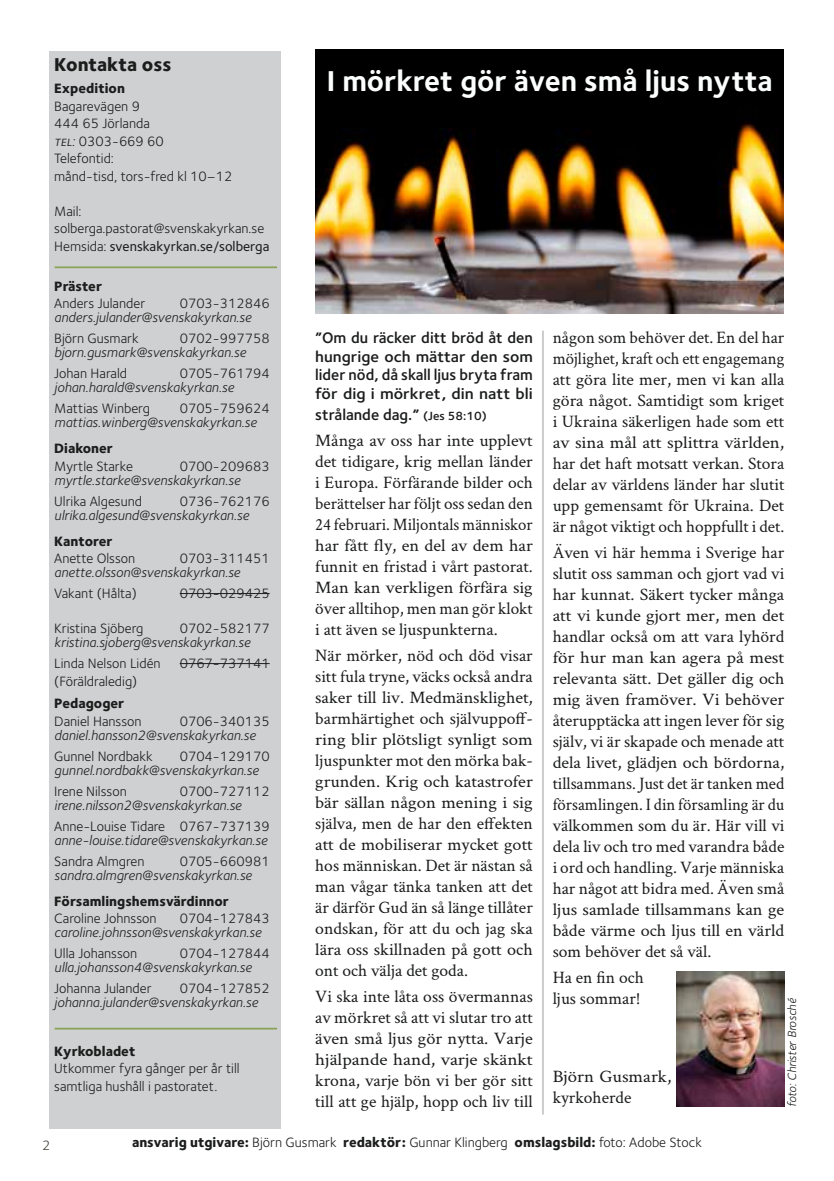
<style>
.page{position:relative;width:834px;height:1181px;background:#fff}
.page>*{position:absolute;margin:0;border:0;box-sizing:border-box;transform-origin:0 0}
.t1{font:700 29.75px "Foundry Sterling OT3";color:#fcfefe}
.t2{font:800 19.25px "Foundry Sterling OT3";color:#1b1d1c}
.t3{font:17.5px/21px "Crimson Svk";color:#1b1d1c;text-align:justify}
.t4{font:17.5px/21px "Crimson Svk";color:#1b1d1c;scale:1.07 1}
.t5{font:600 15.75px/18.9px "Foundry Sterling OT3";color:#1b1d1c;text-align:justify}
.t6{font:14px/17.5px "Foundry Sterling OT3";color:#1b1d1c}
.t7{font:italic 14px "Foundry Sterling OT3";color:#1b1d1c}
.t8{font:800 14px "Foundry Sterling OT3";color:#1b1d1c}
.t9{font:14px "Foundry Sterling OT3";color:#45433a}
.t10{font:italic 12.25px "Foundry Sterling OT3";letter-spacing:-.005em;color:#1b1d1c}
.s1{font-style:italic}
.s2{font-weight:500}
.s3{font-size:12.25px}
.s4{font-weight:800}
</style>
<div class="page">
<img style="left:315px;top:50px;width:468px;height:264px">
<div style="left:49px;top:51px;width:232px;height:1077px;background:#cfd0d1"></div>
<hr style="left:180px;top:593px;width:89px;height:1px;background:#1b1d1c">
<hr style="left:180px;top:663px;width:89px;height:1px;background:#1b1d1c">
<hr style="left:542px;top:330px;width:1px;height:784px;background:#9b9d9d">
<hr style="left:55px;top:266px;width:222px;height:2px;background:#8aa254">
<hr style="left:55px;top:1027px;width:222px;height:2px;background:#8aa254">
<img style="left:676px;top:971px;width:108px;height:135px">
<p class="t2" style="left:54px;top:48px;width:119px">Kontakta oss</p>
<p class="t8" style="left:54px;top:77px;width:72px">Expedition</p>
<p class="t6" style="left:54px;top:96px;width:180px">Bagarevägen 9<br>444 65 Jörlanda<br><span class="s1">Tel:</span> 0303-669 60<br>Telefontid:<br>månd-tisd, tors-fred kl 10–12</p>
<p class="t6" style="left:54px;top:201px;width:216px">Mail: solberga.pastorat@svenskakyrkan.se<br>Hemsida: <span class="s2">svenskakyrkan.se/solberga</span></p>
<p class="t8" style="left:54px;top:274px;width:49px">Präster</p>
<p class="t6" style="left:54px;top:294px;width:92px">Anders Julander</p>
<p class="t6" style="left:180px;top:294px;width:91px">0703-312846</p>
<p class="t7" style="left:54px;top:307px;width:198px">anders.julander@svenskakyrkan.se</p>
<p class="t6" style="left:54px;top:329px;width:86px">Björn Gusmark</p>
<p class="t6" style="left:180px;top:329px;width:91px">0702-997758</p>
<p class="t7" style="left:54px;top:342px;width:193px">bjorn.gusmark@svenskakyrkan.se</p>
<p class="t6" style="left:54px;top:364px;width:74px">Johan Harald</p>
<p class="t6" style="left:180px;top:364px;width:91px">0705-761794</p>
<p class="t7" style="left:54px;top:377px;width:180px">johan.harald@svenskakyrkan.se</p>
<p class="t6" style="left:54px;top:399px;width:97px">Mattias Winberg</p>
<p class="t6" style="left:180px;top:399px;width:91px">0705-759624</p>
<p class="t7" style="left:54px;top:412px;width:203px">mattias.winberg@svenskakyrkan.se</p>
<p class="t8" style="left:54px;top:437px;width:60px">Diakoner</p>
<p class="t6" style="left:54px;top:456px;width:80px">Myrtle Starke</p>
<p class="t6" style="left:180px;top:456px;width:91px">0700-209683</p>
<p class="t7" style="left:54px;top:470px;width:187px">myrtle.starke@svenskakyrkan.se</p>
<p class="t6" style="left:54px;top:491px;width:89px">Ulrika Algesund</p>
<p class="t6" style="left:180px;top:491px;width:91px">0736-762176</p>
<p class="t7" style="left:54px;top:505px;width:195px">ulrika.algesund@svenskakyrkan.se</p>
<p class="t8" style="left:54px;top:529px;width:60px">Kantorer</p>
<p class="t6" style="left:54px;top:549px;width:82px">Anette Olsson</p>
<p class="t6" style="left:180px;top:549px;width:91px">0703-311451</p>
<p class="t7" style="left:54px;top:562px;width:187px">anette.olsson@svenskakyrkan.se</p>
<p class="t6" style="left:54px;top:584px;width:84px">Vakant (Hålta)</p>
<p class="t6" style="left:180px;top:584px;width:91px">0703-029425</p>
<p class="t6" style="left:54px;top:619px;width:91px">Kristina Sjöberg</p>
<p class="t6" style="left:180px;top:619px;width:91px">0702-582177</p>
<p class="t7" style="left:54px;top:632px;width:197px">kristina.sjoberg@svenskakyrkan.se</p>
<p class="t6" style="left:54px;top:654px;width:108px">Linda Nelson Lidén</p>
<p class="t6" style="left:180px;top:654px;width:91px">0767-737141</p>
<p class="t6" style="left:54px;top:671px;width:85px">(Föräldraledig)</p>
<p class="t8" style="left:54px;top:692px;width:72px">Pedagoger</p>
<p class="t6" style="left:54px;top:711px;width:89px">Daniel Hansson</p>
<p class="t6" style="left:180px;top:711px;width:91px">0706-340135</p>
<p class="t7" style="left:54px;top:725px;width:202px">daniel.hansson2@svenskakyrkan.se</p>
<p class="t6" style="left:54px;top:746px;width:100px">Gunnel Nordbakk</p>
<p class="t6" style="left:180px;top:746px;width:91px">0704-129170</p>
<p class="t7" style="left:54px;top:760px;width:205px">gunnel.nordbakk@svenskakyrkan.se</p>
<p class="t6" style="left:54px;top:781px;width:74px">Irene Nilsson</p>
<p class="t6" style="left:180px;top:781px;width:91px">0700-727112</p>
<p class="t7" style="left:54px;top:795px;width:188px">irene.nilsson2@svenskakyrkan.se</p>
<p class="t6" style="left:54px;top:816px;width:217px">Anne-Louise Tidare 0767-737139</p>
<p class="t7" style="left:54px;top:830px;width:214px">anne-louise.tidare@svenskakyrkan.se</p>
<p class="t6" style="left:54px;top:851px;width:92px">Sandra Almgren</p>
<p class="t6" style="left:180px;top:851px;width:91px">0705-660981</p>
<p class="t7" style="left:54px;top:865px;width:198px">sandra.almgren@svenskakyrkan.se</p>
<p class="t8" style="left:54px;top:889px;width:176px">Församlingshemsvärdinnor</p>
<p class="t6" style="left:54px;top:909px;width:104px">Caroline Johnsson</p>
<p class="t6" style="left:180px;top:909px;width:91px">0704-127843</p>
<p class="t7" style="left:54px;top:922px;width:208px">caroline.johnsson@svenskakyrkan.se</p>
<p class="t6" style="left:54px;top:944px;width:84px">Ulla Johansson</p>
<p class="t6" style="left:180px;top:944px;width:91px">0704-127844</p>
<p class="t7" style="left:54px;top:957px;width:198px">ulla.johansson4@svenskakyrkan.se</p>
<p class="t6" style="left:54px;top:979px;width:99px">Johanna Julander</p>
<p class="t6" style="left:180px;top:979px;width:91px">0704-127852</p>
<p class="t7" style="left:54px;top:992px;width:204px">johanna.julander@svenskakyrkan.se</p>
<p class="t8" style="left:54px;top:1039px;width:83px">Kyrkobladet</p>
<p class="t6" style="left:54px;top:1059px;width:187px">Utkommer fyra gånger per år till samtliga hushåll i pastoratet.</p>
<h1 class="t1" style="left:327px;top:57px;width:447px">I mörkret gör även små ljus nytta</h1>
<p class="t5" style="left:315px;top:327px;width:219px">”Om du räcker ditt bröd åt den hungrige och mättar den som lider nöd, då skall ljus bryta fram för dig i mörkret, din natt bli</p>
<p class="t5" style="left:315px;top:404px;width:173px">strålande dag.” <span class="s3">(Jes 58:10)</span></p>
<p class="t3" style="left:315px;top:429px;width:219px">Många av oss har inte upplevt det tidigare, krig mellan länder i Europa. Förfärande bilder och berättelser har följt oss sedan den 24 februari. Miljontals människor har fått fly, en del av dem har funnit en fristad i vårt pastorat.<br>Man kan verkligen förfära sig över alltihop, men man gör klokt i att även se ljuspunkterna.</p>
<p class="t3" style="left:315px;top:644px;width:219px">När mörker, nöd och död visar sitt fula tryne, väcks också andra saker till liv. Medmänsklighet, barmhärtighet och självuppoff&shy;ring blir plötsligt synligt som ljuspunkter mot den mörka bak&shy;grunden. Krig och katastrofer bär sällan någon mening i sig själva, men de har den effekten att de mobiliserar mycket gott hos människan. Det är nästan så man vågar tänka tanken att det är därför Gud än så länge tillåter ondskan, för att du och jag ska lära oss skillnaden på gott och ont och välja det goda.</p>
<p class="t3" style="left:315px;top:985px;width:219px">Vi ska inte låta oss övermannas av mörkret så att vi slutar tro att även små ljus gör nytta. Varje hjälpande hand, varje skänkt krona, varje bön vi ber gör sitt till att ge hjälp, hopp och liv till</p>
<p class="t3" style="left:552px;top:326px;width:233px">någon som behöver det. En del har möjlighet, kraft och ett engagemang att göra lite mer, men vi kan alla göra något. Samtidigt som kriget i Ukraina säkerligen hade som ett av sina mål att splittra världen, har det haft motsatt verkan. Stora delar av världens länder har slutit upp gemensamt för Ukraina. Det är något viktigt och hoppfullt i det.</p>
<p class="t3" style="left:552px;top:541px;width:233px">Även vi här hemma i Sverige har slutit oss samman och gjort vad vi har kunnat. Säkert tycker många att vi kunde gjort mer, men det handlar också om att vara lyhörd för hur man kan agera på mest relevanta sätt. Det gäller dig och mig även framöver. Vi behöver återupptäcka att ingen lever för sig själv, vi är skapade och menade att dela livet, glädjen och bördorna, tillsammans. Just det är tanken med församlingen. I din församling är du välkommen som du är. Här vill vi dela liv och tro med varandra både i ord och handling. Varje människa har något att bidra med. Även små ljus samlade tillsammans kan ge både värme och ljus till en värld som behöver det så väl.</p>
<p class="t3" style="left:552px;top:966px;width:93px">Ha en fin och ljus sommar!</p>
<p class="t10" style="left:783px;top:1107px;width:110px;rotate:-90deg">foto: Christer Brosché</p>
<p class="t4" style="left:552px;top:1065px;width:112px">Björn Gusmark, kyrkoherde</p>
<p class="t9" style="left:42px;top:1134px;width:10px">2</p>
<p class="t6" style="left:132px;top:1132px;width:571px"><span class="s4">ansvarig utgivare:</span> Björn Gusmark <span class="s4">redaktör:</span> Gunnar Klingberg <span class="s4">omslagsbild:</span> foto: Adobe Stock</p>
</div>
